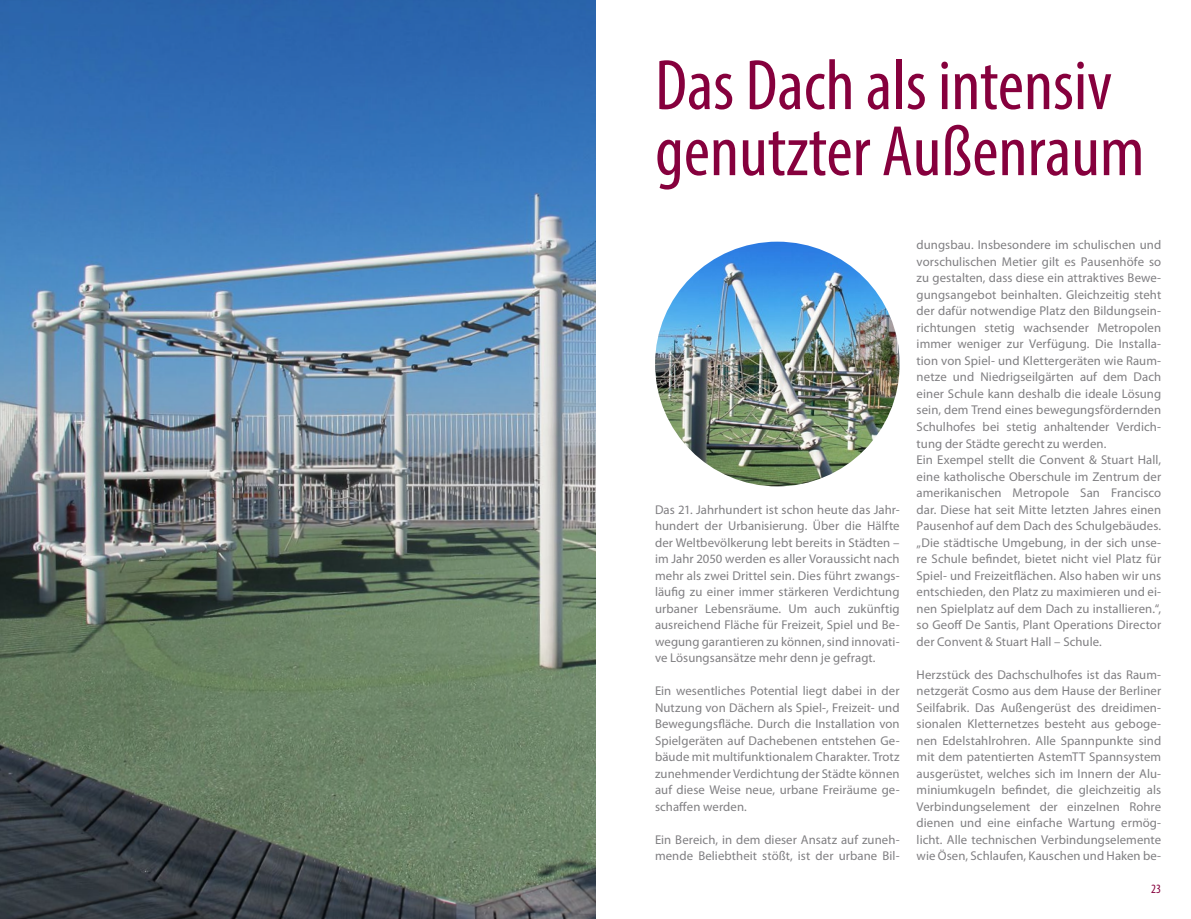
<style>
.page{position:relative;width:1191px;height:919px;background:#fff}
.page>*{position:absolute;margin:0;border:0;box-sizing:border-box;transform-origin:0 0}
.t1{font:condensed 72px/66px "Myriad Pro";color:#86003d}
.t2{font:12.75px/16.5px "Myriad Pro";letter-spacing:.005em;color:#807f82;text-align:justify}
.t3{font:condensed 12.75px "Myriad Pro";color:#86003d}
</style>
<div class="page">
<img style="left:0;top:0;width:595px;height:918px">
<img style="left:655px;top:242px;width:244px;height:244px;border-radius:122px">
<h1 class="t1" style="left:655px;top:51px;width:491px">Das Dach als intensiv genutzter Außenraum</h1>
<p class="t2" style="left:655px;top:501px;width:246px">Das 21. Jahrhundert ist schon heute das Jahr&shy;hundert der Urbanisierung. Über die Hälfte der Weltbevölkerung lebt bereits in Städten – im Jahr 2050 werden es aller Voraussicht nach mehr als zwei Drittel sein. Dies führt zwangs&shy;läufig zu einer immer stärkeren Verdichtung urbaner Lebensräume. Um auch zukünftig ausreichend Fläche für Freizeit, Spiel und Be&shy;wegung garantieren zu können, sind innovati&shy;ve Lösungsansätze mehr denn je gefragt.</p>
<p class="t2" style="left:655px;top:682px;width:246px">Ein wesentliches Potential liegt dabei in der Nutzung von Dächern als Spiel-, Freizeit- und Bewegungsfläche. Durch die Installation von Spielgeräten auf Dachebenen entstehen Ge&shy;bäude mit multifunktionalem Charakter. Trotz zunehmender Verdichtung der Städte können auf diese Weise neue, urbane Freiräume ge&shy;schaffen werden.</p>
<p class="t2" style="left:655px;top:831px;width:246px">Ein Bereich, in dem dieser Ansatz auf zuneh&shy;mende Beliebtheit stößt, ist der urbane Bil-</p>
<p class="t2" style="left:916px;top:237px;width:246px;text-align:left">dungsbau. Insbesondere im schulischen und vorschulischen Metier gilt es Pausenhöfe so zu gestalten, dass diese ein attraktives Bewe&shy;gungsangebot beinhalten. Gleichzeitig steht der dafür notwendige Platz den Bildungsein&shy;richtungen stetig wachsender Metropolen immer weniger zur Verfügung. Die Installa&shy;tion von Spiel- und Klettergeräten wie Raum&shy;netze und Niedrigseilgärten auf dem Dach einer Schule kann deshalb die ideale Lösung sein, dem Trend eines bewegungsfördernden Schulhofes bei stetig anhaltender Verdich&shy;tung der Städte gerecht zu werden.<br>Ein Exempel stellt die Convent &amp; Stuart Hall, eine katholische Oberschule im Zentrum der amerikanischen Metropole San Francisco dar. Diese hat seit Mitte letzten Jahres einen Pausenhof auf dem Dach des Schulgebäudes. „Die städtische Umgebung, in der sich unse&shy;re Schule befindet, bietet nicht viel Platz für Spiel- und Freizeitflächen. Also haben wir uns entschieden, den Platz zu maximieren und ei&shy;nen Spielplatz auf dem Dach zu installieren.“, so Geoff De Santis, Plant Operations Director der Convent &amp; Stuart Hall – Schule.</p>
<p class="t2" style="left:916px;top:666px;width:246px">Herzstück des Dachschulhofes ist das Raum&shy;netzgerät Cosmo aus dem Hause der Berliner Seilfabrik. Das Außengerüst des dreidimen&shy;sionalen Kletternetzes besteht aus geboge&shy;nen Edelstahlrohren. Alle Spannpunkte sind mit dem patentierten AstemTT Spannsystem ausgerüstet, welches sich im Innern der Alu&shy;miniumkugeln befindet, die gleichzeitig als Verbindungselement der einzelnen Rohre dienen und eine einfache Wartung ermög&shy;licht. Alle technischen Verbindungselemente wie Ösen, Schlaufen, Kauschen und Haken be-</p>
<p class="t3" style="left:1151px;top:881px;width:11px">23</p>
</div>
